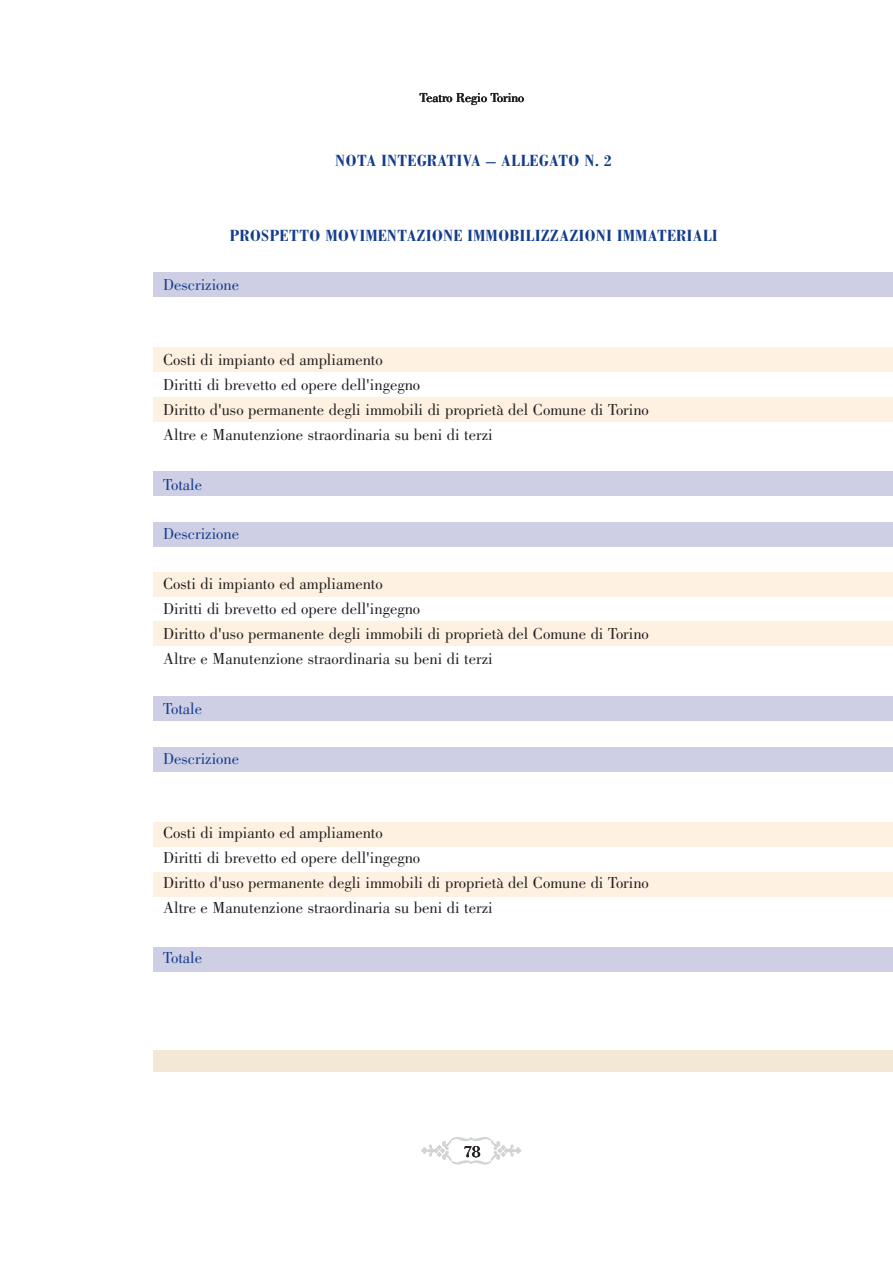
<style>
.page{position:relative;width:893px;height:1263px;background:#fff}
.page>*{position:absolute;margin:0;border:0;box-sizing:border-box;transform-origin:0 0}
.t1{font:700 condensed 17.25px "Bodoni";letter-spacing:.03em;color:#133c8b;scale:1.12 1}
.t2{font:16.5px/24.9px "Bodoni";color:#231f20}
.t3{font:16.5px "Bodoni";color:#133c8b}
.t4{font:13.5px "Bodoni";color:#231f20}
</style>
<div class="page">
<div style="left:153px;top:747px;width:740px;height:25px;background:#cecfe5"></div>
<div style="left:153px;top:823px;width:740px;height:24px;background:#fff1e1"></div>
<div style="left:153px;top:872px;width:740px;height:25px;background:#fff1e1"></div>
<div style="left:153px;top:947px;width:740px;height:25px;background:#cecfe5"></div>
<div style="left:153px;top:522px;width:740px;height:25px;background:#cecfe5"></div>
<div style="left:153px;top:572px;width:740px;height:24px;background:#fff1e1"></div>
<div style="left:153px;top:621px;width:740px;height:25px;background:#fff1e1"></div>
<div style="left:153px;top:696px;width:740px;height:25px;background:#cecfe5"></div>
<div style="left:153px;top:272px;width:740px;height:25px;background:#cecfe5"></div>
<div style="left:153px;top:347px;width:740px;height:25px;background:#fff1e1"></div>
<div style="left:153px;top:397px;width:740px;height:25px;background:#fff1e1"></div>
<div style="left:153px;top:471px;width:740px;height:25px;background:#cecfe5"></div>
<svg style="left:422px;top:1137px;width:99px;height:28px"></svg>
<div style="left:153px;top:1050px;width:740px;height:21px;background:#f3e7d6"></div>
<p class="t4" style="left:420px;top:93px;width:106px">Teatro Regio Torino</p>
<p class="t1" style="left:336px;top:155px;width:248px">NOTA INTEGRATIVA – ALLEGATO N. 2</p>
<p class="t1" style="left:230px;top:229px;width:437px">PROSPETTO MOVIMENTAZIONE IMMOBILIZZAZIONI IMMATERIALI</p>
<p class="t3" style="left:163px;top:279px;width:78px">Descrizione</p>
<p class="t2" style="left:163px;top:349px;width:487px">Costi di impianto ed ampliamento<br>Diritti di brevetto ed opere dell'ingegno<br>Diritto d'uso permanente degli immobili di proprietà del Comune di Torino Altre e Manutenzione straordinaria su beni di terzi</p>
<p class="t3" style="left:163px;top:478px;width:41px">Totale</p>
<p class="t3" style="left:163px;top:528px;width:78px">Descrizione</p>
<p class="t2" style="left:163px;top:573px;width:487px">Costi di impianto ed ampliamento<br>Diritti di brevetto ed opere dell'ingegno<br>Diritto d'uso permanente degli immobili di proprietà del Comune di Torino Altre e Manutenzione straordinaria su beni di terzi</p>
<p class="t3" style="left:163px;top:702px;width:41px">Totale</p>
<p class="t3" style="left:163px;top:752px;width:78px">Descrizione</p>
<p class="t2" style="left:163px;top:822px;width:487px">Costi di impianto ed ampliamento<br>Diritti di brevetto ed opere dell'ingegno<br>Diritto d'uso permanente degli immobili di proprietà del Comune di Torino Altre e Manutenzione straordinaria su beni di terzi</p>
<p class="t3" style="left:163px;top:951px;width:41px">Totale</p>
<p class="t2" style="left:464px;top:1141px;width:18px">78</p>
</div>
